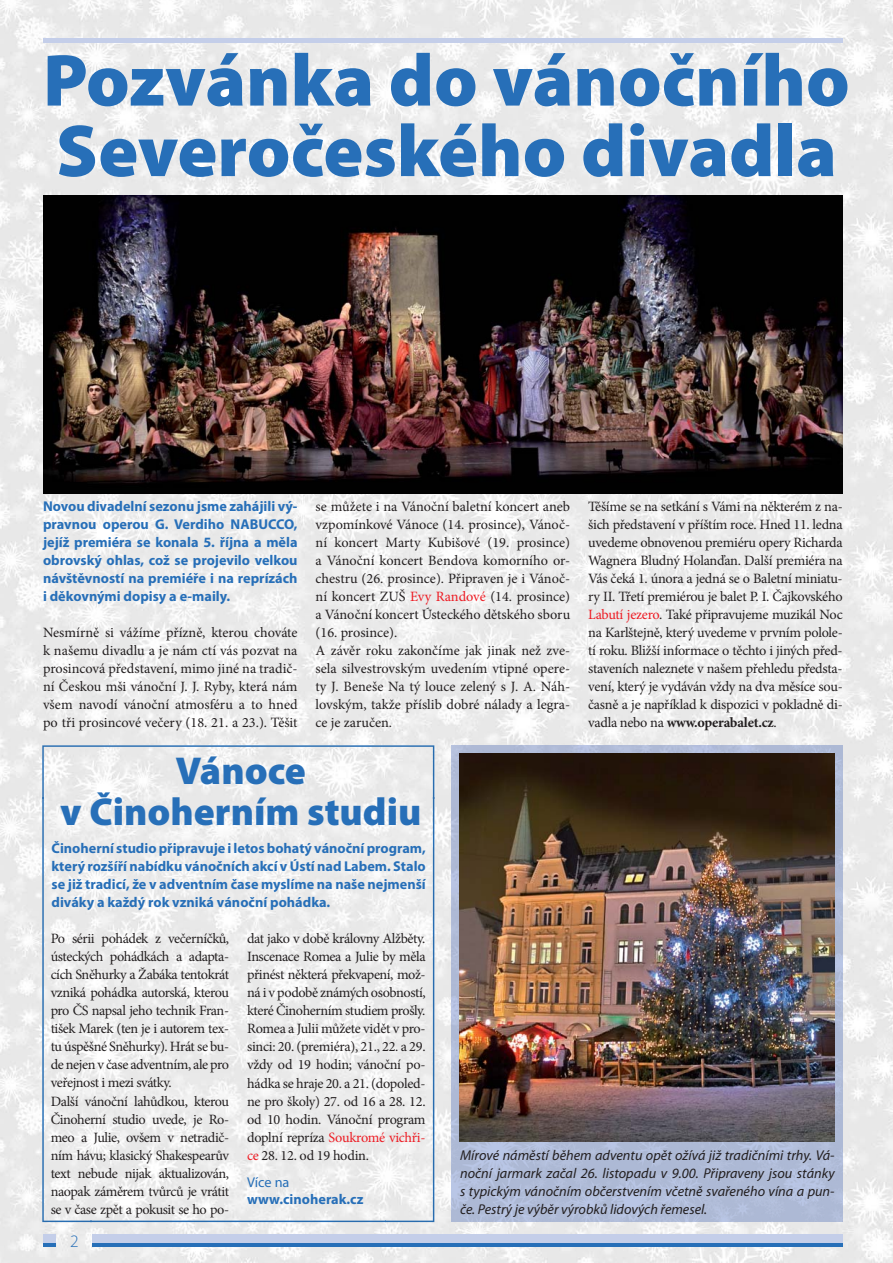
<style>
.page{position:relative;width:893px;height:1263px;background:#fff}
.page>*{position:absolute;margin:0;border:0;box-sizing:border-box;transform-origin:0 0}
.t1{font:900 74.25px/70.5px "Myriad Pro";color:#276fb8}
.t2{font:900 39px/40.5px "Myriad Pro";color:#276fb8;text-align:center}
.t3{font:300 17.55px "Myriad Pro";color:#276fb8}
.t4{font:14.25px/18px "Minion Pro";letter-spacing:-.02em;color:#231f20;text-align:justify}
.t5{font:14.25px/18px "Minion Pro";color:#231f20}
.t6{font:700 14.25px/18px "Myriad Pro";color:#276fb8;text-align:justify}
.t7{font:italic 14.25px/18px "Myriad Pro";color:#231f20;text-align:justify}
.t8{font:14.25px "Myriad Pro";letter-spacing:-.005em;color:#276fb8}
.s1{color:#ed1c24}
.s2{font-weight:700}
</style>
<div class="page">
<img style="left:0;top:0;width:893px;height:1262px">
<svg style="left:93px;top:1242px;width:749px;height:4px;background:#4e86c4"></svg>
<div style="left:93px;top:1234px;width:749px;height:8px;background:#c4cee9"></div>
<svg style="left:43px;top:1242px;width:13px;height:4px"></svg>
<div style="left:43px;top:1234px;width:13px;height:8px;background:#c4cee9"></div>
<hr style="left:43px;top:39px;width:799px;height:4px;background:#c4cee9">
<img style="left:43px;top:195px;width:799px;height:298px">
<img style="left:42px;top:745px;width:392px;height:53px">
<img style="left:42px;top:797px;width:49px;height:425px">
<img style="left:385px;top:797px;width:49px;height:425px">
<img style="left:91px;top:1219px;width:295px;height:3px">
<img style="left:451px;top:745px;width:391px;height:476px">
<img style="left:460px;top:753px;width:374px;height:388px">
<h1 class="t1" style="left:43px;top:52px;width:808px">Pozvánka do vánočního<br>Severočeského divadla</h1>
<p class="t6" style="left:43px;top:499px;width:256px">Novou divadelní sezonu jsme zahájili vý&shy;pravnou operou G. Verdiho NABUCCO, jejíž premiéra se konala 5. října a měla obrovský ohlas, což se projevilo velkou návštěvností na premiéře i na reprízách i děkovnými dopisy a e-maily.</p>
<p class="t4" style="left:43px;top:625px;width:256px">Nesmírně si vážíme přízně, kterou chováte k našemu divadlu a je nám ctí vás pozvat na prosincová představení, mimo jiné na tradič&shy;ní Českou mši vánoční J. J. Ryby, která nám všem navodí vánoční atmosféru a to hned po tři prosincové večery (18. 21. a 23.). Těšit</p>
<p class="t5" style="left:315px;top:499px;width:256px">se můžete i na Vánoční baletní koncert aneb vzpomínkové Vánoce (14. prosince), Vánoč&shy;ní koncert Marty Kubišové (19. prosince) a Vánoční koncert Bendova komorního or&shy;chestru (26. prosince). Připraven je i Vánoč&shy;ní koncert ZUŠ <span class="s1">Evy Randové</span> (14. prosince) a Vánoční koncert Ústeckého dětského sboru (16. prosince).<br>A závěr roku zakončíme jak jinak než zve&shy;sela silvestrovským uvedením vtipné opere&shy;ty J. Beneše Na tý louce zelený s J. A. Náh&shy;lovským, takže příslib dobré nálady a legra&shy;ce je zaručen.</p>
<p class="t4" style="left:588px;top:499px;width:256px">Těšíme se na setkání s Vámi na některém z na&shy;šich představení v příštím roce. Hned 11. ledna uvedeme obnovenou premiéru opery Richarda Wagnera Bludný Holanďan. Další premiéra na Vás čeká 1. února a jedná se o Baletní miniatu&shy;ry II. Třetí premiérou je balet P. I. Čajkovského <span class="s1">Labutí jezero</span>. Také připravujeme muzikál Noc na Karlštejně, který uvedeme v prvním polole&shy;tí roku. Bližší informace o těchto i jiných před&shy;staveních naleznete v našem přehledu předsta&shy;vení, který je vydáván vždy na dva měsíce sou&shy;časně a je například k dispozici v pokladně di&shy;vadla nebo na <span class="s2">www.operabalet.cz</span>.</p>
<h2 class="t2" style="left:60px;top:754px;width:363px">Vánoce<br>v Činoherním studiu</h2>
<p class="t6" style="left:52px;top:841px;width:376px">Činoherní studio připravuje i letos bohatý vánoční program, který rozšíří nabídku vánočních akcí v Ústí nad Labem. Stalo se již tradicí, že v adventním čase myslíme na naše nejmenší diváky a každý rok vzniká vánoční pohádka.</p>
<p class="t4" style="left:51px;top:931px;width:180px;text-align:left">Po sérii pohádek z večerníčků, ústeckých pohádkách a adapta&shy;cích Sněhurky a Žabáka tentokrát vzniká pohádka autorská, kterou pro ČS napsal jeho technik Fran&shy;tišek Marek (ten je i autorem tex&shy;tu úspěšné Sněhurky). Hrát se bu&shy;de nejen v čase adventním, ale pro veřejnost i mezi svátky.<br>Další vánoční lahůdkou, kterou<br>Činoherní studio uvede, je Ro&shy;meo a Julie, ovšem v netradič&shy;ním hávu; klasický Shakespearův text nebude nijak aktualizován, naopak záměrem tvůrců je vrátit se v čase zpět a pokusit se ho po-</p>
<p class="t4" style="left:247px;top:931px;width:180px">dat jako v době královny Alžběty.<br>Inscenace Romea a Julie by měla přinést některá překvapení, mož&shy;ná i v podobě známých osobností, které Činoherním studiem prošly.<br>Romea a Julii můžete vidět v pro&shy;sinci: 20. (premiéra), 21., 22. a 29. vždy od 19 hodin; vánoční po&shy;hádka se hraje 20. a 21. (dopoled&shy;ne pro školy) 27. od 16 a 28. 12. od 10 hodin. Vánoční program doplní repríza <span class="s1">Soukromé vichři&shy;ce</span> 28. 12. od 19 hodin.</p>
<p class="t8" style="left:247px;top:1176px;width:44px">Více na</p>
<p class="t6" style="left:247px;top:1191px;width:118px">www.cinoherak.cz</p>
<p class="t3" style="left:70px;top:1234px;width:10px">2</p>
<p class="t7" style="left:460px;top:1147px;width:376px">Mírové náměstí během adventu opět ožívá již tradičními trhy. Vá&shy;noční jarmark začal 26. listopadu v 9.00. Připraveny jsou stánky s typickým vánočním občerstvením včetně svařeného vína a pun&shy;če. Pestrý je výběr výrobků lidových řemesel.</p>
</div>
